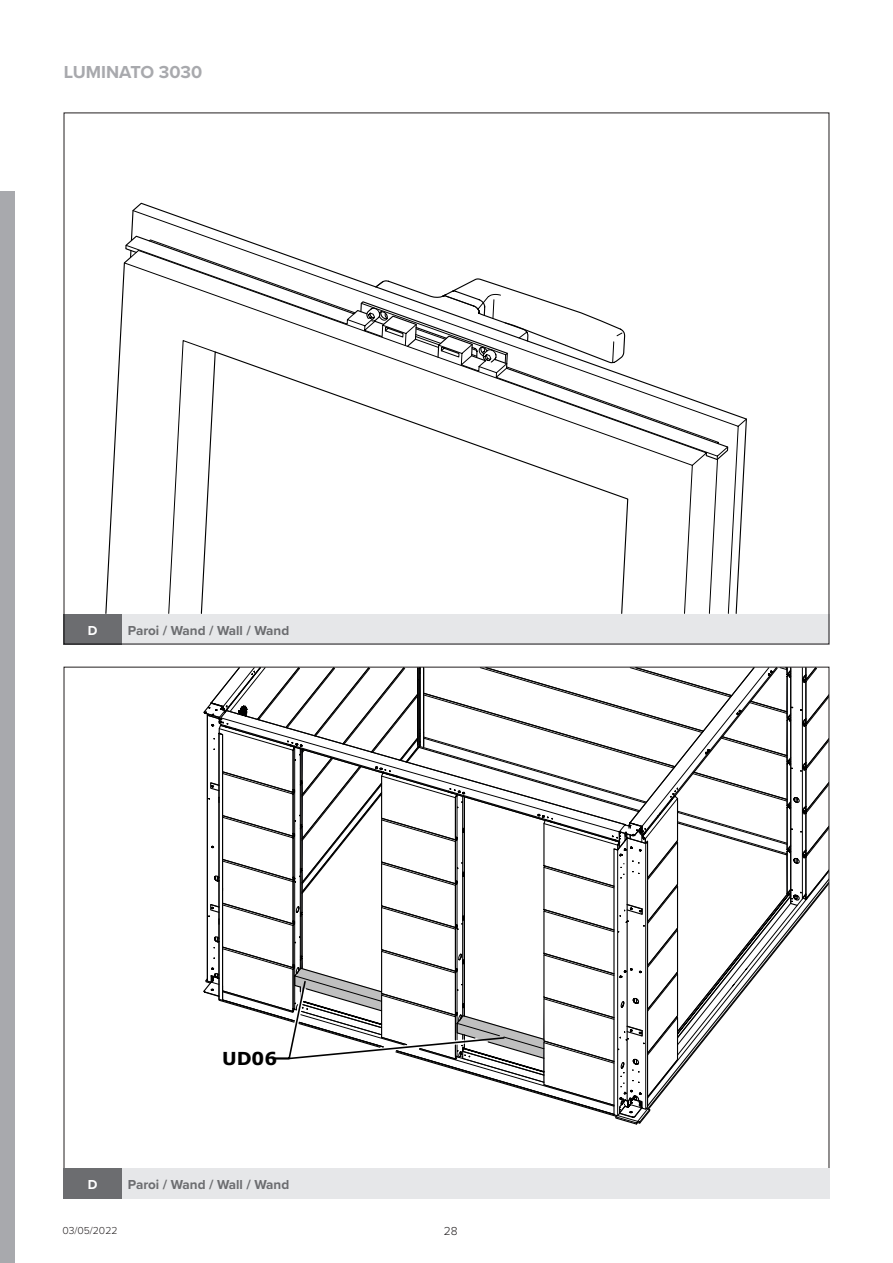
<style>
.page{position:relative;width:893px;height:1263px;background:#fff}
.page>*{position:absolute;margin:0;border:0;box-sizing:border-box;transform-origin:0 0}
.t1{font:700 18px "Proxima Nova";color:#a8a9ad}
.t2{font:700 18px "Verdana";color:#000}
.t3{font:700 13.5px "Proxima Nova";color:#6c6d70}
.t4{font:700 13.5px "Proxima Nova";color:#fff}
.t5{font:300 12px "Proxima Nova";color:#231f20}
.t6{font:300 10.5px "Proxima Nova";color:#231f20}
</style>
<div class="page">
<div style="left:0;top:191px;width:15px;height:1072px;background:#a8a9ad"></div>
<div style="left:64px;top:614px;width:58px;height:31px;background:#6c6d70"></div>
<div style="left:122px;top:614px;width:707px;height:31px;background:#e6e7e9"></div>
<svg style="left:105px;top:202px;width:642px;height:412px"></svg>
<svg style="left:125px;top:235px;width:604px;height:226px"></svg>
<svg style="left:203px;top:669px;width:624px;height:450px"></svg>
<div style="left:218px;top:1044px;width:57px;height:29px;background:#fff"></div>
<div style="left:64px;top:1168px;width:58px;height:31px;background:#6c6d70"></div>
<div style="left:122px;top:1168px;width:707px;height:31px;background:#e6e7e9"></div>
<h1 class="t1" style="left:64px;top:59px;width:140px">LUMINATO 3030</h1>
<p class="t4" style="left:88px;top:620px;width:11px">D</p>
<p class="t3" style="left:128px;top:620px;width:163px">Paroi / Wand / Wall / Wand</p>
<h1 class="t2" style="left:222px;top:1045px;width:57px">UD06</h1>
<p class="t4" style="left:88px;top:1174px;width:11px">D</p>
<p class="t3" style="left:128px;top:1174px;width:163px">Paroi / Wand / Wall / Wand</p>
<p class="t6" style="left:62px;top:1223px;width:57px">03/05/2022</p>
<p class="t5" style="left:444px;top:1222px;width:15px">28</p>
</div>
